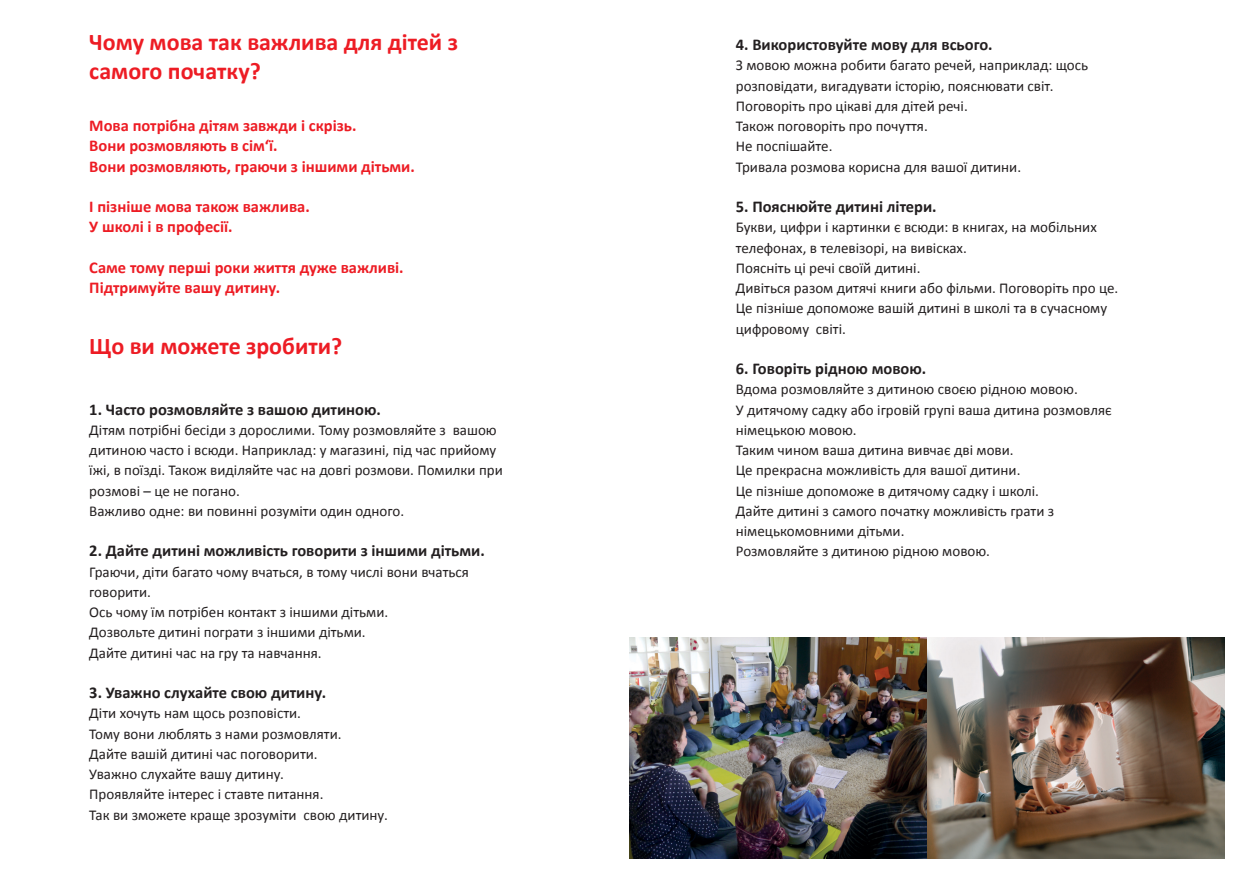
<style>
.page{position:relative;width:1259px;height:893px;background:#fff}
.page>*{position:absolute;margin:0;border:0;box-sizing:border-box;transform-origin:0 0}
.t1{font:700 24px/28.8px "Calibri";color:#ed1c24}
.t2{font:700 16.5px/20.2px "Calibri";color:#ed1c24}
.t3{font:700 16.5px "Calibri";color:#231f20}
.t4{font:15px/20.2px "Calibri";color:#231f20}
</style>
<div class="page">
<img style="left:629px;top:638px;width:596px;height:221px">
<h1 class="t1" style="left:89px;top:28px;width:370px">Чому мова так важлива для дітей з самого початку?</h1>
<p class="t2" style="left:89px;top:115px;width:327px">Мова потрібна дітям завжди і скрізь.<br>Вони розмовляють в сім‘ї.<br>Вони розмовляють, граючи з іншими дітьми.</p>
<p class="t2" style="left:89px;top:196px;width:222px">І пізніше мова також важлива.<br>У школі і в професії.</p>
<p class="t2" style="left:89px;top:257px;width:316px">Саме тому перші роки життя дуже важливі.<br>Підтримуйте вашу дитину.</p>
<h1 class="t1" style="left:89px;top:331px;width:254px">Що ви можете зробити?</h1>
<p class="t3" style="left:89px;top:398px;width:293px">1. Часто розмовляйте з вашою дитиною.</p>
<p class="t4" style="left:89px;top:420px;width:415px">Дітям потрібні бесіди з дорослими. Тому розмовляйте з вашою дитиною часто і всюди. Наприклад: у магазині, під час прийому їжі, в поїзді. Також виділяйте час на довгі розмови. Помилки при розмові – це не погано.<br>Важливо одне: ви повинні розуміти один одного.</p>
<p class="t3" style="left:89px;top:540px;width:397px">2. Дайте дитині можливість говорити з іншими дітьми.</p>
<p class="t4" style="left:89px;top:561px;width:381px">Граючи, діти багато чому вчаться, в тому числі вони вчаться говорити.<br>Ось чому їм потрібен контакт з іншими дітьми.<br>Дозвольте дитині пограти з іншими дітьми.<br>Дайте дитині час на гру та навчання.</p>
<p class="t3" style="left:89px;top:682px;width:238px">3. Уважно слухайте свою дитину.</p>
<p class="t4" style="left:89px;top:703px;width:300px">Діти хочуть нам щось розповісти.<br>Тому вони люблять з нами розмовляти.<br>Дайте вашій дитині час поговорити.<br>Уважно слухайте вашу дитину.<br>Проявляйте інтерес і ставте питання.<br>Так ви зможете краще зрозуміти свою дитину.</p>
<p class="t3" style="left:736px;top:34px;width:258px">4. Використовуйте мову для всього.</p>
<p class="t4" style="left:736px;top:55px;width:354px">З мовою можна робити багато речей, наприклад: щось розповідати, вигадувати історію, пояснювати світ.<br>Поговоріть про цікаві для дітей речі.<br>Також поговоріть про почуття.<br>Не поспішайте.<br>Тривала розмова корисна для вашої дитини.</p>
<p class="t3" style="left:736px;top:196px;width:202px">5. Пояснюйте дитині літери.</p>
<p class="t4" style="left:736px;top:217px;width:384px">Букви, цифри і картинки є всюди: в книгах, на мобільних телефонах, в телевізорі, на вивісках.<br>Поясніть ці речі своїй дитині.<br>Дивіться разом дитячі книги або фільми. Поговоріть про це.<br>Це пізніше допоможе вашій дитині в школі та в сучасному цифровому світі.</p>
<p class="t3" style="left:736px;top:358px;width:192px">6. Говоріть рідною мовою.</p>
<p class="t4" style="left:736px;top:379px;width:377px">Вдома розмовляйте з дитиною своєю рідною мовою.<br>У дитячому садку або ігровій групі ваша дитина розмовляє німецькою мовою.<br>Таким чином ваша дитина вивчає дві мови.<br>Це прекрасна можливість для вашої дитини.<br>Це пізніше допоможе в дитячому садку і школі.<br>Дайте дитині з самого початку можливість грати з німецькомовними дітьми.<br>Розмовляйте з дитиною рідною мовою.</p>
</div>
